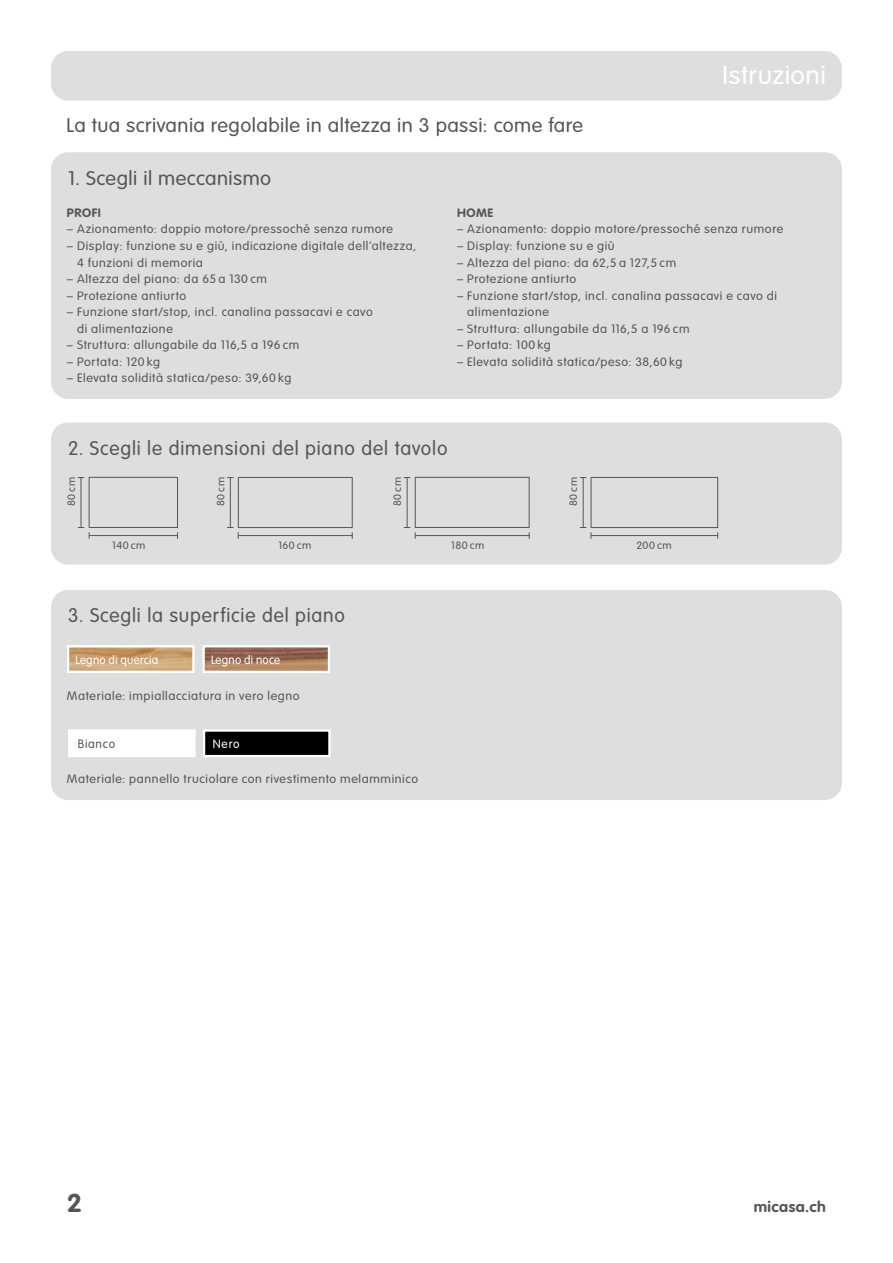
<style>
.page{position:relative;width:893px;height:1263px;background:#fff}
.page>*{position:absolute;margin:0;border:0;box-sizing:border-box;transform-origin:0 0}
.t1{font:300 25.5px "VAG Rounded";letter-spacing:.02em;color:#fff;scale:1.05 1}
.t2{font:700 25.5px "VAG Rounded";color:#565655;scale:1.05 1}
.t3{font:300 19.5px "VAG Rounded";letter-spacing:.025em;color:#565655;scale:1.05 1}
.t4{font:300 19.5px "VAG Rounded";letter-spacing:.045em;color:#565655}
.t5{font:700 15px "VAG Rounded";letter-spacing:.03em;color:#565655;scale:1.05 1}
.t6{font:300 12px/16.5px "VAG Rounded";letter-spacing:.05em;color:#565655;scale:1.05 1}
.t7{font:300 12px "VAG Rounded";letter-spacing:.02em;color:#fff}
.t8{font:700 12px "VAG Rounded";letter-spacing:.045em;color:#565655;scale:1.05 1}
.t9{font:300 12px "VAG Rounded";letter-spacing:.05em;color:#565655}
.t10{font:300 10.5px "VAG Rounded LT";letter-spacing:.04em;color:#565655;scale:1.05 1}
</style>
<div class="page">
<div style="left:51px;top:422px;width:791px;height:143px;background:#dddede;border-radius:17px"></div>
<hr style="left:81px;top:477px;width:1px;height:50px;background:#565655">
<hr style="left:89px;top:535px;width:88px;height:1px;background:#565655">
<svg style="left:78px;top:527px;width:12px;height:11px"></svg>
<div style="left:89px;top:477px;width:89px;height:51px;border:1px solid #565655"></div>
<hr style="left:239px;top:535px;width:113px;height:1px;background:#565655">
<div style="left:238px;top:477px;width:115px;height:51px;border:1px solid #565655"></div>
<hr style="left:416px;top:535px;width:113px;height:1px;background:#565655">
<div style="left:415px;top:477px;width:115px;height:51px;border:1px solid #565655"></div>
<hr style="left:591px;top:535px;width:127px;height:1px;background:#565655">
<div style="left:591px;top:477px;width:127px;height:51px;border:1px solid #565655"></div>
<hr style="left:230px;top:477px;width:1px;height:50px;background:#565655">
<svg style="left:227px;top:527px;width:12px;height:11px"></svg>
<hr style="left:407px;top:477px;width:1px;height:50px;background:#565655">
<svg style="left:404px;top:527px;width:12px;height:11px"></svg>
<hr style="left:583px;top:477px;width:1px;height:50px;background:#565655">
<svg style="left:580px;top:527px;width:11px;height:11px"></svg>
<div style="left:51px;top:152px;width:791px;height:247px;background:#dddede;border-radius:17px"></div>
<div style="left:51px;top:51px;width:791px;height:50px;background:#dddede;border-radius:17px"></div>
<div style="left:51px;top:590px;width:791px;height:210px;background:#dddede;border-radius:17px"></div>
<div style="left:204px;top:730px;width:125px;height:26px;background:#000"></div>
<div style="left:203px;top:729px;width:128px;height:28px;border:2px solid #fff"></div>
<div style="left:68px;top:729px;width:128px;height:28px;background:#fff;border:2px solid #fff"></div>
<img style="left:70px;top:648px;width:122px;height:22px">
<div style="left:67px;top:645px;width:128px;height:28px;border:2px solid #fff"></div>
<img style="left:205px;top:648px;width:122px;height:22px">
<div style="left:202px;top:645px;width:128px;height:28px;border:2px solid #fff"></div>
<h2 class="t3" style="left:67px;top:114px;width:493px">La tua scrivania regolabile in altezza in 3 passi: come fare</h2>
<h1 class="t1" style="left:722px;top:61px;width:100px">Istruzioni</h1>
<h2 class="t3" style="left:68px;top:167px;width:195px">1. Scegli il meccanismo</h2>
<p class="t8" style="left:67px;top:206px;width:34px">PROFI</p>
<p class="t6" style="left:67px;top:221px;width:312px">– Azionamento: doppio motore/pressoché senza rumore</p>
<p class="t6" style="left:77px;top:237px;width:324px;text-indent:-10px">– Display: funzione su e giù, indicazione digitale dell‘altezza,<br>4 funzioni di memoria</p>
<p class="t6" style="left:67px;top:270px;width:192px">– Altezza del piano: da 65 a 130 cm</p>
<p class="t6" style="left:67px;top:287px;width:115px">– Protezione antiurto</p>
<p class="t6" style="left:77px;top:303px;width:283px;text-indent:-10px">– Funzione start/stop, incl. canalina passacavi e cavo di alimentazione</p>
<p class="t6" style="left:67px;top:336px;width:223px">– Struttura: allungabile da 116,5 a 196 cm</p>
<p class="t6" style="left:67px;top:353px;width:90px">– Portata: 120 kg</p>
<p class="t6" style="left:67px;top:369px;width:215px">– Elevata solidità statica/peso: 39,60 kg</p>
<p class="t8" style="left:457px;top:206px;width:36px">HOME</p>
<p class="t6" style="left:457px;top:221px;width:312px">– Azionamento: doppio motore/pressoché senza rumore</p>
<p class="t6" style="left:457px;top:237px;width:152px">– Display: funzione su e giù</p>
<p class="t6" style="left:457px;top:254px;width:210px">– Altezza del piano: da 62,5 a 127,5 cm</p>
<p class="t6" style="left:457px;top:270px;width:115px">– Protezione antiurto</p>
<p class="t6" style="left:467px;top:287px;width:297px;text-indent:-10px">– Funzione start/stop, incl. canalina passacavi e cavo di alimentazione</p>
<p class="t6" style="left:457px;top:320px;width:223px">– Struttura: allungabile da 116,5 a 196 cm</p>
<p class="t6" style="left:457px;top:336px;width:91px">– Portata: 100 kg</p>
<p class="t6" style="left:457px;top:353px;width:216px">– Elevata solidità statica/peso: 38,60 kg</p>
<h2 class="t4" style="left:68px;top:437px;width:381px">2. Scegli le dimensioni del piano del tavolo</h2>
<p class="t10" style="left:65px;top:506px;width:29px;rotate:-90deg">80 cm</p>
<p class="t10" style="left:215px;top:506px;width:29px;rotate:-90deg">80 cm</p>
<p class="t10" style="left:392px;top:506px;width:29px;rotate:-90deg">80 cm</p>
<p class="t10" style="left:567px;top:506px;width:29px;rotate:-90deg">80 cm</p>
<p class="t10" style="left:112px;top:539px;width:33px">140 cm</p>
<p class="t10" style="left:278px;top:539px;width:33px">160 cm</p>
<h2 class="t4" style="left:68px;top:604px;width:278px">3. Scegli la superficie del piano</h2>
<p class="t7" style="left:75px;top:653px;width:84px">Legno di quercia</p>
<p class="t7" style="left:211px;top:653px;width:71px">Legno di noce</p>
<p class="t6" style="left:67px;top:687px;width:223px">Materiale: impiallacciatura in vero legno</p>
<p class="t9" style="left:78px;top:737px;width:39px">Bianco</p>
<p class="t7" style="left:213px;top:737px;width:28px">Nero</p>
<p class="t6" style="left:67px;top:770px;width:336px">Materiale: pannello truciolare con rivestimento melamminico</p>
<p class="t10" style="left:451px;top:539px;width:33px">180 cm</p>
<p class="t10" style="left:636px;top:539px;width:35px">200 cm</p>
<h1 class="t2" style="left:67px;top:1188px;width:16px">2</h1>
<p class="t5" style="left:754px;top:1198px;width:70px">micasa.ch</p>
</div>
